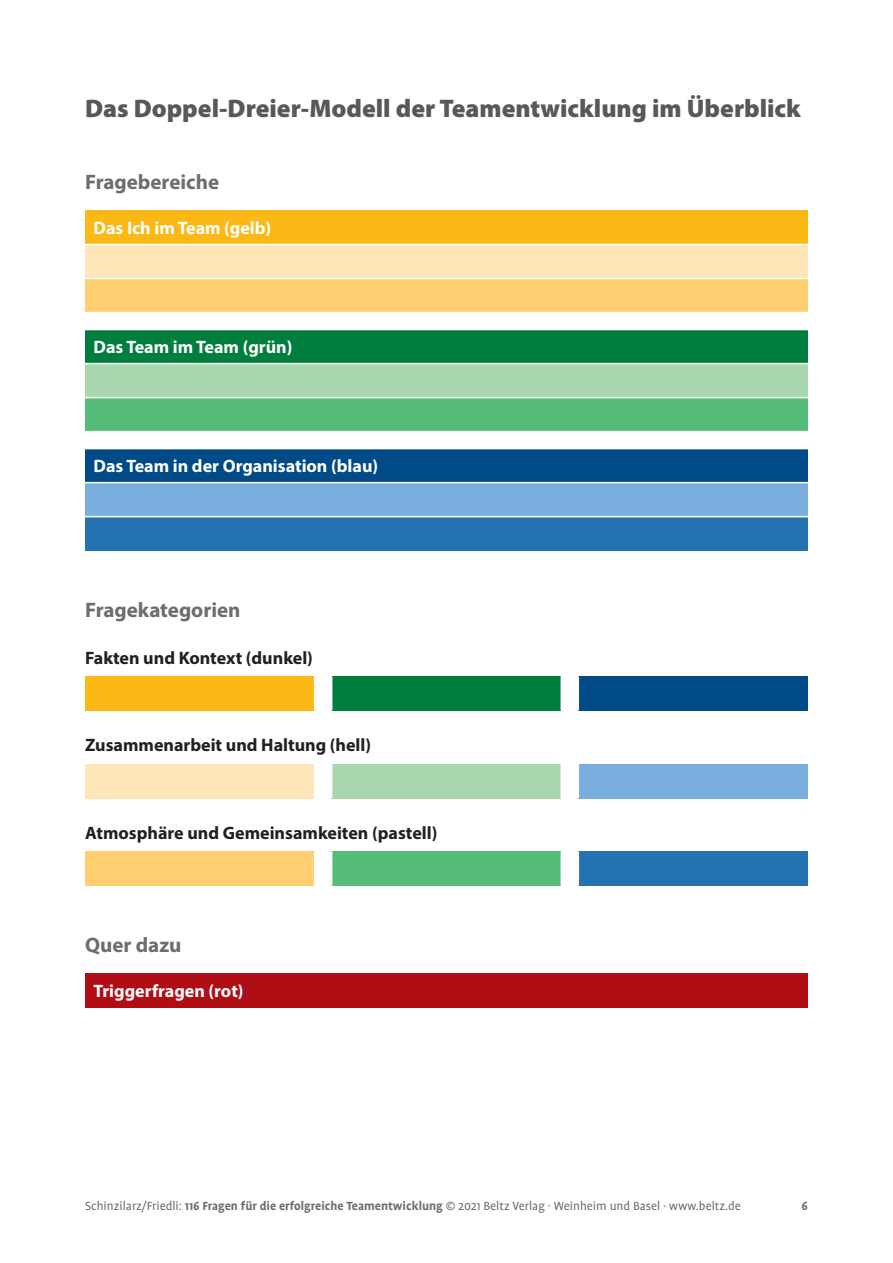
<style>
.page{position:relative;width:893px;height:1263px;background:#fff}
.page>*{position:absolute;margin:0;border:0;box-sizing:border-box;transform-origin:0 0}
.t1{font:900 25.5px "Myriad Pro";color:#57585a}
.t2{font:700 21px "Myriad Pro";color:#6c6d70}
.t3{font:700 18px "Myriad Pro";color:#231f20}
.t4{font:700 18px "Myriad Pro";color:#fff}
.t5{font:13.5px "Profile OT Q angepasst";color:#6c6d70}
.t6{font:13.5px "Profile OT Bold Q angepasst";color:#6c6d70}
.s1{font-family:"Profile OT Bold Q angepasst"}
</style>
<div class="page">
<div style="left:85px;top:210px;width:723px;height:34px;background:#fcb814"></div>
<div style="left:85px;top:244px;width:723px;height:34px;background:#fee6b9"></div>
<div style="left:85px;top:278px;width:723px;height:34px;background:#fece70"></div>
<div style="left:85px;top:329px;width:723px;height:35px;background:#007e3d"></div>
<div style="left:85px;top:364px;width:723px;height:34px;background:#a8d7ae"></div>
<div style="left:85px;top:398px;width:723px;height:34px;background:#55bc7a"></div>
<div style="left:85px;top:449px;width:723px;height:34px;background:#004b87"></div>
<div style="left:85px;top:483px;width:723px;height:34px;background:#79aede"></div>
<div style="left:85px;top:517px;width:723px;height:34px;background:#2472b0"></div>
<hr style="left:85px;top:244px;width:723px;height:1px;background:#fff">
<hr style="left:85px;top:278px;width:723px;height:1px;background:#fff">
<hr style="left:85px;top:329px;width:723px;height:1px;background:#fff">
<hr style="left:85px;top:363px;width:723px;height:1px;background:#fff">
<hr style="left:85px;top:397px;width:723px;height:1px;background:#fff">
<hr style="left:85px;top:431px;width:723px;height:1px;background:#fff">
<hr style="left:85px;top:482px;width:723px;height:1px;background:#fff">
<hr style="left:85px;top:516px;width:723px;height:1px;background:#fff">
<div style="left:85px;top:676px;width:230px;height:34px;background:#fcb814"></div>
<div style="left:332px;top:676px;width:229px;height:34px;background:#007e3d"></div>
<div style="left:578px;top:676px;width:230px;height:34px;background:#004b87"></div>
<hr style="left:314px;top:676px;width:1px;height:34px;background:#fff">
<hr style="left:578px;top:676px;width:1px;height:34px;background:#fff">
<div style="left:85px;top:764px;width:230px;height:34px;background:#fee6b9"></div>
<div style="left:332px;top:764px;width:229px;height:34px;background:#a8d7ae"></div>
<div style="left:578px;top:764px;width:230px;height:34px;background:#79aede"></div>
<hr style="left:314px;top:764px;width:1px;height:34px;background:#fff">
<hr style="left:578px;top:764px;width:1px;height:34px;background:#fff">
<div style="left:85px;top:851px;width:230px;height:34px;background:#fece70"></div>
<div style="left:332px;top:851px;width:229px;height:34px;background:#55bc7a"></div>
<div style="left:578px;top:851px;width:230px;height:34px;background:#2472b0"></div>
<hr style="left:314px;top:851px;width:1px;height:34px;background:#fff">
<hr style="left:578px;top:851px;width:1px;height:34px;background:#fff">
<div style="left:85px;top:973px;width:723px;height:34px;background:#b00d15"></div>
<h1 class="t1" style="left:85px;top:91px;width:717px">Das Doppel-Dreier-Modell der Teamentwicklung im Überblick</h1>
<h2 class="t2" style="left:85px;top:168px;width:136px">Fragebereiche</h2>
<h3 class="t4" style="left:94px;top:216px;width:179px">Das Ich im Team (gelb)</h3>
<h3 class="t4" style="left:94px;top:335px;width:200px">Das Team im Team (grün)</h3>
<h3 class="t4" style="left:94px;top:455px;width:286px">Das Team in der Organisation (blau)</h3>
<h2 class="t2" style="left:85px;top:596px;width:157px">Fragekategorien</h2>
<h3 class="t3" style="left:85px;top:646px;width:229px">Fakten und Kontext (dunkel)</h3>
<h3 class="t3" style="left:85px;top:733px;width:288px">Zusammenarbeit und Haltung (hell)</h3>
<h3 class="t3" style="left:85px;top:821px;width:354px">Atmosphäre und Gemeinsamkeiten (pastell)</h3>
<h2 class="t2" style="left:85px;top:931px;width:98px">Quer dazu</h2>
<h3 class="t4" style="left:94px;top:979px;width:152px">Triggerfragen (rot)</h3>
<p class="t5" style="left:85px;top:1198px;width:657px">Schinzilarz/Friedli: <span class="s1">116 Fragen für die erfolgreiche Teamentwicklung</span> © 2021 Beltz Verlag · Weinheim und Basel · www.beltz.de</p>
<p class="t6" style="left:802px;top:1198px;width:8px">6</p>
</div>
